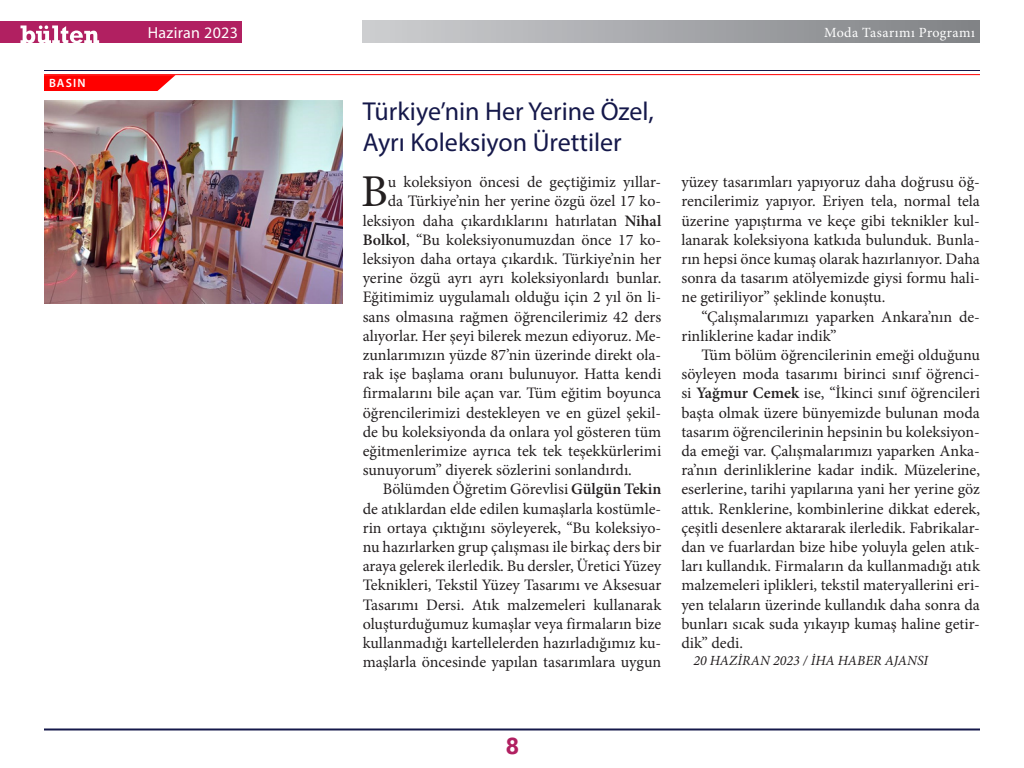
<style>
.page{position:relative;width:1024px;height:768px;background:#fff}
.page>*{position:absolute;margin:0;border:0;box-sizing:border-box;transform-origin:0 0}
.metin_İlk{font:45.5px "Minion Pro";color:#231f20}
.t1{font:26px "Myriad Pro";color:#15184a}
.t2{font:700 24px "Rockwell";color:#b12061}
.Metin{font:16px/19.2px "Minion Pro";color:#231f20;text-align:justify}
.metin_İlk-2{font:16px "Minion Pro";color:#231f20}
.t3{font:16px "Myriad Pro";letter-spacing:.02em;color:#fff}
.dipnot{font:italic 14px "Minion Pro";color:#231f20}
.t4{font:14px "Minion Pro";letter-spacing:.035em;color:#fff}
.t5{font:600 12px "Myriad Pro";letter-spacing:.095em;color:#fff}
.s1{font-weight:600}
</style>
<div class="page">
<div style="left:0;top:21px;width:242px;height:22px;background:#b12061"></div>
<svg style="left:20px;top:25px;width:79px;height:18px"></svg>
<hr style="left:44px;top:728px;width:936px;height:2px;background:#15184a">
<div style="left:363px;top:21px;width:617px;height:22px;background:linear-gradient(to right,#cdced1,#808285)"></div>
<svg style="left:44px;top:75px;width:132px;height:16px;background:#ff1313"></svg>
<hr style="left:44px;top:70px;width:936px;height:1px;background:#15184a">
<hr style="left:44px;top:74px;width:936px;height:1px;background:#f00">
<img style="left:44px;top:100px;width:299px;height:204px">
<p class="t5" style="left:49px;top:75px;width:38px">BASIN</p>
<p class="t3" style="left:148px;top:23px;width:92px">Haziran 2023</p>
<p class="t4" style="left:824px;top:23px;width:152px">Moda Tasarımı Programı</p>
<p class="t1" style="left:363px;top:95px;width:293px">Türkiye’nin Her Yerine Özel,</p>
<p class="t1" style="left:363px;top:126px;width:261px">Ayrı Koleksiyon Ürettiler</p>
<p class="metin_İlk" style="left:361px;top:161px;width:28px">B</p>
<p class="metin_İlk-2" style="left:388px;top:171px;width:275px">u koleksiyon öncesi de geçtiğimiz yıllar-</p>
<p class="metin_İlk-2" style="left:388px;top:191px;width:275px">da Türkiye’nin her yerine özgü özel 17 ko-</p>
<p class="metin_İlk-2" style="left:363px;top:210px;width:300px">leksiyon daha çıkardıklarını hatırlatan <span class="s1">Nihal</span></p>
<p class="metin_İlk-2" style="left:363px;top:229px;width:300px"><span class="s1">Bolkol</span>, “Bu koleksiyonumuzdan önce 17 ko-</p>
<p class="metin_İlk-2" style="left:363px;top:248px;width:300px">leksiyon daha ortaya çıkardık. Türkiye’nin her</p>
<p class="metin_İlk-2" style="left:363px;top:267px;width:300px">yerine özgü ayrı ayrı koleksiyonlardı bunlar.</p>
<p class="metin_İlk-2" style="left:363px;top:287px;width:300px">Eğitimimiz uygulamalı olduğu için 2 yıl ön li-</p>
<p class="metin_İlk-2" style="left:363px;top:306px;width:300px">sans olmasına rağmen öğrencilerimiz 42 ders</p>
<p class="metin_İlk-2" style="left:363px;top:325px;width:300px">alıyorlar. Her şeyi bilerek mezun ediyoruz. Me-</p>
<p class="metin_İlk-2" style="left:363px;top:344px;width:300px">zunlarımızın yüzde 87’nin üzerinde direkt ola-</p>
<p class="metin_İlk-2" style="left:363px;top:363px;width:300px">rak işe başlama oranı bulunuyor. Hatta kendi</p>
<p class="metin_İlk-2" style="left:363px;top:383px;width:300px">firmalarını bile açan var. Tüm eğitim boyunca</p>
<p class="metin_İlk-2" style="left:363px;top:402px;width:300px">öğrencilerimizi destekleyen ve en güzel şekil-</p>
<p class="metin_İlk-2" style="left:363px;top:421px;width:300px">de bu koleksiyonda da onlara yol gösteren tüm</p>
<p class="metin_İlk-2" style="left:363px;top:440px;width:300px">eğitmenlerimize ayrıca tek tek teşekkürlerimi</p>
<p class="metin_İlk-2" style="left:363px;top:459px;width:271px">sunuyorum” diyerek sözlerini sonlandırdı.</p>
<p class="Metin" style="left:363px;top:480px;width:300px;text-indent:20px">Bölümden Öğretim Görevlisi <span class="s1">Gülgün Tekin </span>de atıklardan elde edilen kumaşlarla kostümle&shy;rin ortaya çıktığını söyleyerek, “Bu koleksiyo&shy;nu hazırlarken grup çalışması ile birkaç ders bir araya gelerek ilerledik. Bu dersler, Üretici Yüzey Teknikleri, Tekstil Yüzey Tasarımı ve Aksesuar Tasarımı Dersi. Atık malzemeleri kullanarak oluşturduğumuz kumaşlar veya firmaların bize kullanmadığı kartellelerden hazırladığımız ku&shy;maşlarla öncesinde yapılan tasarımlara uygun</p>
<p class="Metin" style="left:681px;top:173px;width:300px">yüzey tasarımları yapıyoruz daha doğrusu öğ&shy;rencilerimiz yapıyor. Eriyen tela, normal tela üzerine yapıştırma ve keçe gibi teknikler kul&shy;lanarak koleksiyona katkıda bulunduk. Bunla&shy;rın hepsi önce kumaş olarak hazırlanıyor. Daha sonra da tasarım atölyemizde giysi formu hali&shy;ne getiriliyor” şeklinde konuştu.</p>
<p class="Metin" style="left:681px;top:307px;width:300px;text-indent:20px">“Çalışmalarımızı yaparken Ankara’nın de&shy;rinliklerine kadar indik”</p>
<p class="Metin" style="left:681px;top:345px;width:300px;text-indent:20px">Tüm bölüm öğrencilerinin emeği olduğunu söyleyen moda tasarımı birinci sınıf öğrenci&shy;si <span class="s1">Yağmur Cemek</span> ise, “İkinci sınıf öğrencileri başta olmak üzere bünyemizde bulunan moda tasarım öğrencilerinin hepsinin bu koleksiyon&shy;da emeği var. Çalışmalarımızı yaparken Anka&shy;ra’nın derinliklerine kadar indik. Müzelerine, eserlerine, tarihi yapılarına yani her yerine göz attık. Renklerine, kombinlerine dikkat ederek, çeşitli desenlere aktararak ilerledik. Fabrikalar&shy;dan ve fuarlardan bize hibe yoluyla gelen atık&shy;ları kullandık. Firmaların da kullanmadığı atık malzemeleri iplikleri, tekstil materyallerini eri&shy;yen telaların üzerinde kullandık daha sonra da bunları sıcak suda yıkayıp kumaş haline getir&shy;dik” dedi.</p>
<p class="dipnot" style="left:693px;top:651px;width:236px">20 HAZİRAN 2023 / İHA HABER AJANSI</p>
<h3 class="t2" style="left:506px;top:731px;width:15px">8</h3>
</div>
